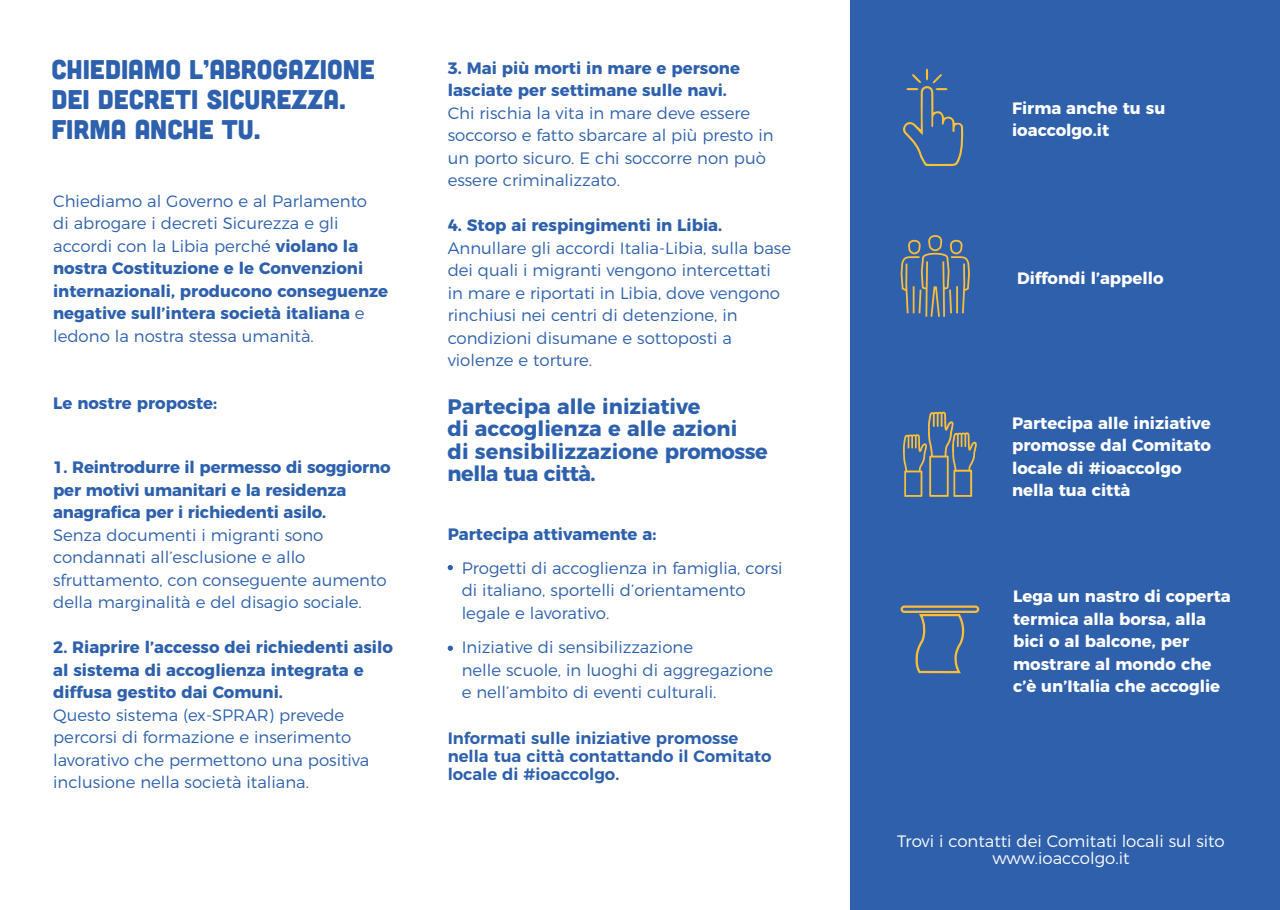
<style>
.page{position:relative;width:1280px;height:910px;background:#fff}
.page>*{position:absolute;margin:0;border:0;box-sizing:border-box;transform-origin:0 0}
.t1{font:27px/30px "Cubano";color:#2d60ad}
.t2{font:700 21px/22.5px "Montserrat";color:#2d60ad}
.t3{font:300 16.5px/22.5px "Montserrat";color:#2d60ad}
.t4{font:700 16.5px/22.5px "Montserrat";color:#2d60ad}
.t5{font:700 16.5px/22.5px "Montserrat";color:#fff}
.t6{font:600 16.5px/18px "Montserrat";color:#2d60ad}
.t7{font:300 16.5px/16.5px "Montserrat";color:#fff;text-align:center}
.s1{font-weight:700}
</style>
<div class="page">
<div style="left:850px;top:0;width:430px;height:910px;background:#2e60ac"></div>
<svg style="left:900px;top:235px;width:70px;height:82px"></svg>
<svg style="left:448px;top:565px;width:5px;height:5px"></svg>
<svg style="left:448px;top:646px;width:5px;height:5px"></svg>
<svg style="left:900px;top:605px;width:80px;height:69px"></svg>
<svg style="left:903px;top:412px;width:74px;height:85px"></svg>
<svg style="left:903px;top:68px;width:61px;height:98px"></svg>
<h1 class="t1" style="left:51px;top:53px;width:325px">CHIEDIAMO L’ABROGAZIONE<br>DEI DECRETI SICUREZZA.<br>FIRMA ANCHE TU.</h1>
<p class="t3" style="left:53px;top:188px;width:337px">Chiediamo al Governo e al Parlamento<br>di abrogare i decreti Sicurezza e gli accordi con la Libia perché <span class="s1">violano la nostra Costituzione e le Convenzioni internazionali, producono conseguenze negative sull’intera società italiana</span> e ledono la nostra stessa umanità.</p>
<p class="t4" style="left:53px;top:391px;width:166px">Le nostre proposte:</p>
<p class="t4" style="left:53px;top:455px;width:339px">1. Reintrodurre il permesso di soggiorno per motivi umanitari e la residenza anagrafica per i richiedenti asilo.</p>
<p class="t3" style="left:53px;top:522px;width:335px">Senza documenti i migranti sono condannati all’esclusione e allo sfruttamento, con conseguente aumento della marginalità e del disagio sociale.</p>
<p class="t4" style="left:53px;top:635px;width:341px">2. Riaprire l’accesso dei richiedenti asilo al sistema di accoglienza integrata e diffusa gestito dai Comuni.</p>
<p class="t3" style="left:53px;top:702px;width:318px">Questo sistema (ex-SPRAR) prevede percorsi di formazione e inserimento lavorativo che permettono una positiva inclusione nella società italiana.</p>
<p class="t4" style="left:448px;top:55px;width:294px">3. Mai più morti in mare e persone lasciate per settimane sulle navi.</p>
<p class="t3" style="left:448px;top:100px;width:327px">Chi rischia la vita in mare deve essere soccorso e fatto sbarcare al più presto in un porto sicuro. E chi soccorre non può essere criminalizzato.</p>
<p class="t4" style="left:448px;top:213px;width:276px">4. Stop ai respingimenti in Libia.</p>
<p class="t3" style="left:448px;top:235px;width:345px">Annullare gli accordi Italia-Libia, sulla base dei quali i migranti vengono intercettati<br>in mare e riportati in Libia, dove vengono rinchiusi nei centri di detenzione, in condizioni disumane e sottoposti a violenze e torture.</p>
<p class="t2" style="left:448px;top:394px;width:321px">Partecipa alle iniziative<br>di accoglienza e alle azioni<br>di sensibilizzazione promosse nella tua città.</p>
<p class="t4" style="left:448px;top:521px;width:210px">Partecipa attivamente a:</p>
<p class="t3" style="left:462px;top:555px;width:322px">Progetti di accoglienza in famiglia, corsi di italiano, sportelli d’orientamento legale e lavorativo.</p>
<p class="t3" style="left:462px;top:635px;width:313px">Iniziative di sensibilizzazione<br>nelle scuole, in luoghi di aggregazione e nell’ambito di eventi culturali.</p>
<p class="t6" style="left:448px;top:728px;width:326px">Informati sulle iniziative promosse nella tua città contattando il Comitato locale di #ioaccolgo.</p>
<p class="t5" style="left:1012px;top:95px;width:155px">Firma anche tu su ioaccolgo.it</p>
<p class="t5" style="left:1017px;top:266px;width:148px">Diffondi l’appello</p>
<p class="t5" style="left:1012px;top:410px;width:200px">Partecipa alle iniziative promosse dal Comitato locale di #ioaccolgo nella tua città</p>
<p class="t5" style="left:1013px;top:584px;width:219px">Lega un nastro di coperta termica alla borsa, alla bici o al balcone, per mostrare al mondo che c’è un’Italia che accoglie</p>
<p class="t7" style="left:897px;top:832px;width:329px">Trovi i contatti dei Comitati locali sul sito www.ioaccolgo.it</p>
</div>
